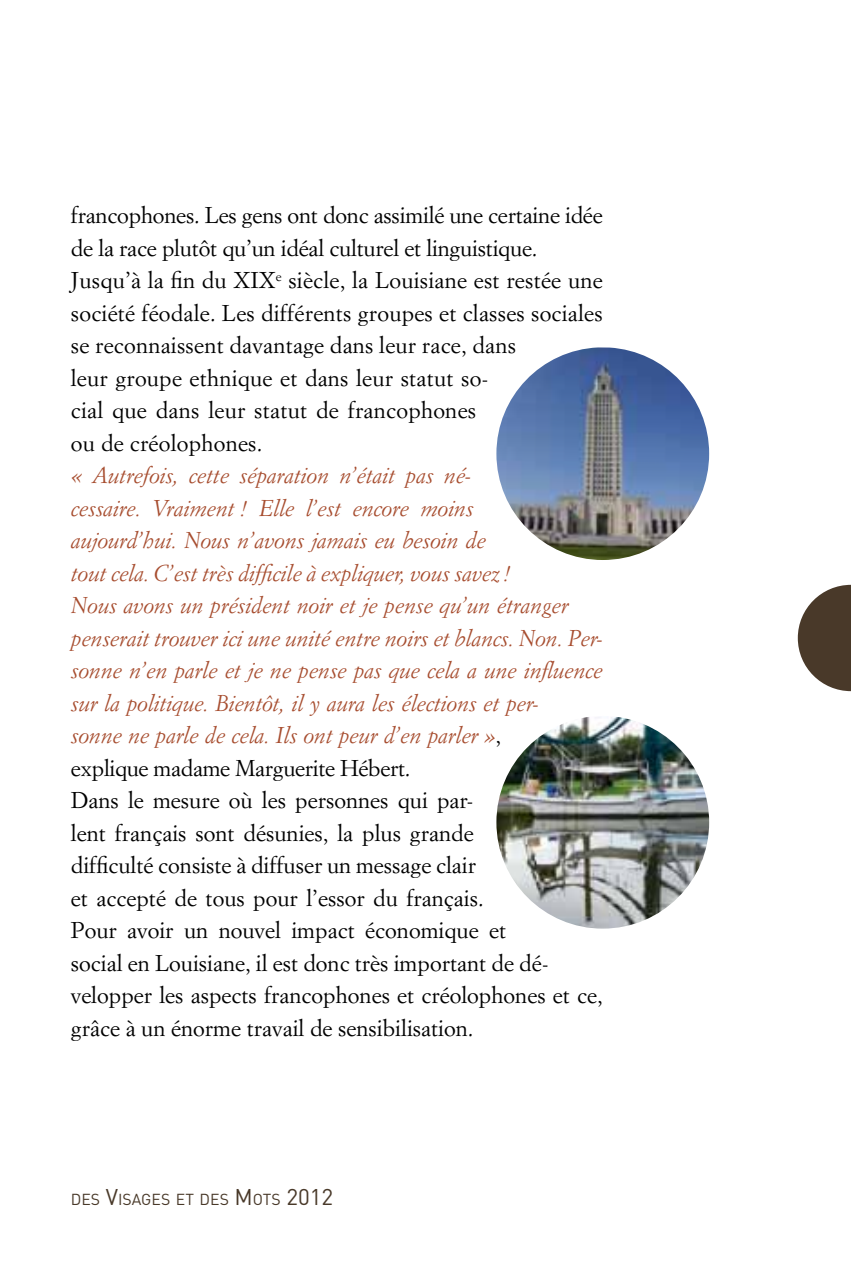
<style>
.page{position:relative;width:851px;height:1276px;background:#fff}
.page>*{position:absolute;margin:0;border:0;box-sizing:border-box;transform-origin:0 0}
.t1{font:italic 22.5px/32.5px "Simoncini Garamond";letter-spacing:-.015em;color:#a74d2f}
.t2{font:22.5px/32.5px "Simoncini Garamond";letter-spacing:.01em;color:#000}
.t3{font:15.75px "DIN";color:#493929}
.s1{font-style:normal;color:#000}
.s2{font-size:22.5px}
</style>
<div class="page">
<svg style="left:797px;top:585px;width:53px;height:106px"></svg>
<img style="left:496px;top:716px;width:213px;height:212px;border-radius:106px">
<img style="left:496px;top:347px;width:213px;height:213px;border-radius:105px">
<p class="t2" style="left:71px;top:198px;width:533px">francophones. Les gens ont donc assimilé une certaine idée de la race plutôt qu’un idéal culturel et linguistique.<br>Jusqu’à la fin du XIX<sup>e</sup> siècle, la Louisiane est restée une société féodale. Les différents groupes et classes sociales se reconnaissent davantage dans leur race, dans<br>leur groupe ethnique et dans leur statut so-<br>cial que dans leur statut de francophones<br>ou de créolophones.</p>
<p class="t1" style="left:71px;top:459px;width:533px">« Autrefois, cette séparation n’était pas né-<br>cessaire. Vraiment ! Elle l’est encore moins<br>aujourd’hui. Nous n’avons jamais eu besoin de<br>tout cela. C’est très difficile à expliquer, vous savez !<br>Nous avons un président noir et je pense qu’un étranger penserait trouver ici une unité entre noirs et blancs. Non. Per&shy;sonne n’en parle et je ne pense pas que cela a une influence sur la politique. Bientôt, il y aura les élections et per-<br>sonne ne parle de cela. Ils ont peur d’en parler »<span class="s1">,<br>explique madame Marguerite Hébert.<br>Dans le mesure où les personnes qui par-<br>lent français sont désunies, la plus grande<br>difficulté consiste à diffuser un message clair<br>et accepté de tous pour l’essor du français.<br>Pour avoir un nouvel impact économique et<br>social en Louisiane, il est donc très important de dé&shy;velopper les aspects francophones et créolophones et ce, grâce à un énorme travail de sensibilisation.</span></p>
<p class="t3" style="left:71px;top:1189px;width:264px">DES <span class="s2">V</span>ISAGES ET DES <span class="s2">M</span> OTS <span class="s2">2012</span></p>
</div>
